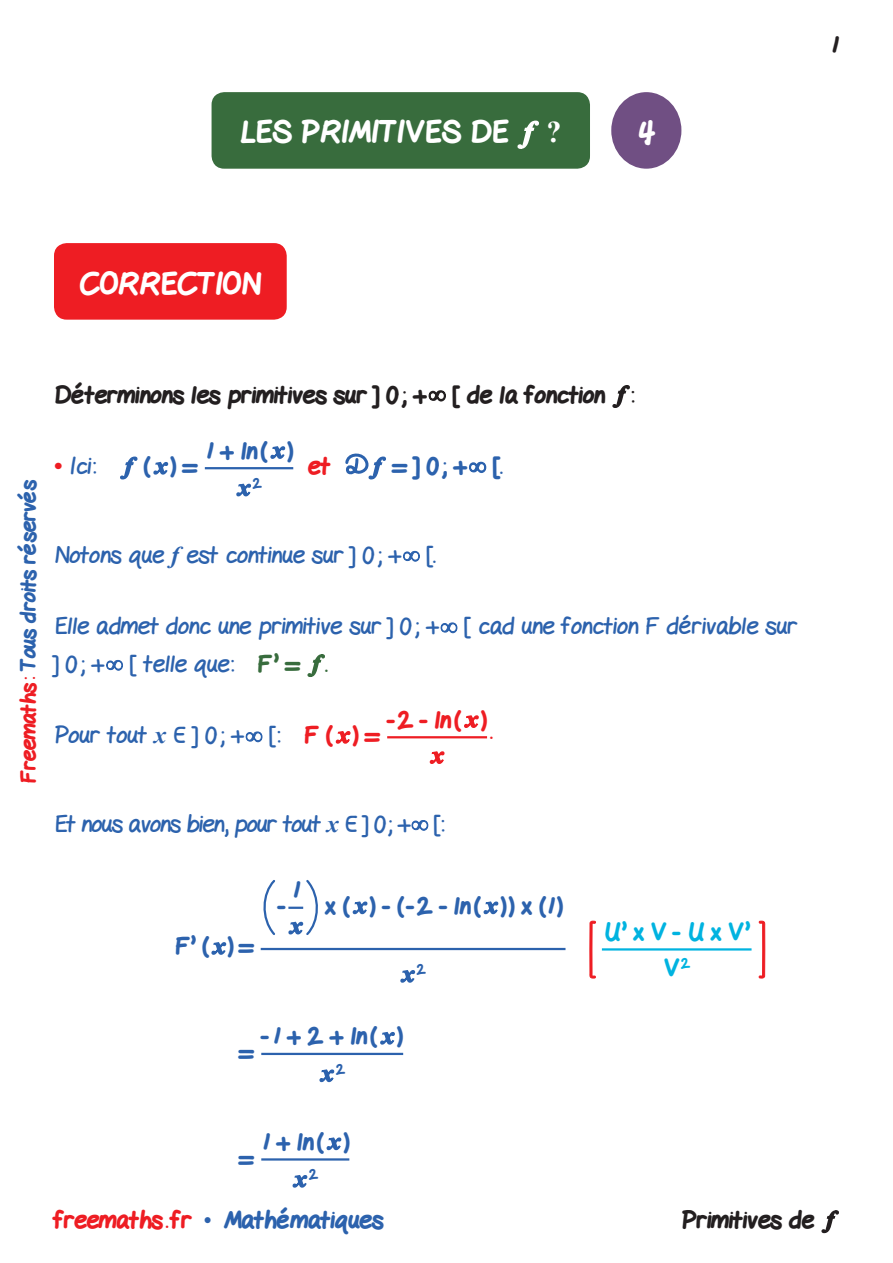
<style>
.page{position:relative;width:893px;height:1263px;background:#fff}
.page>*{position:absolute;margin:0;border:0;box-sizing:border-box;transform-origin:0 0}
.Correction{font:800 30px "Gel Pen";color:#fff}
.t1{font:700 30px "Times New Roman";color:#fff}
.Texte-corr{font:24px/37.5px "Gel Pen";color:#2c62ad}
.Texte{font:800 24px "Gel Pen";color:#2c62ad}
.Texte-Ennonce{font:800 24px "Gel Pen";color:#231f20}
.Texte-corr-2{font:24px "Gel Pen";letter-spacing:-.025em;color:#2c62ad}
.Texte-corr-3{font:800 24px "Gel Pen";color:#2c62ad}
.Texte-2{font:800 24px "Gel Pen";color:#00b3e0}
.Texte-3{font:800 24px "Gel Pen";color:#ee1d23}
.Texte-corr-4{font:800 24px "Gel Pen";color:#ee1d23}
.t2{font:800 21px "Gel Pen";letter-spacing:-.01em;color:#2c62ad}
.Texte-4{font:800 13.95px "Gel Pen";color:#2c62ad}
.s1{color:#ee1d23}
.s2{font-family:"Times New Roman";font-weight:700;color:#ee1d23}
.s3{font-family:"Times New Roman";font-weight:700;font-style:italic}
.s4{font-weight:800;color:#386c3d}
.s5{color:#386c3d}
.s6{font-weight:800;color:#ee1d23}
.s7{font-family:"Times New Roman";font-weight:400}
</style>
<div class="page">
<div style="left:54px;top:243px;width:233px;height:77px;background:#ee1d23;border-radius:13px"></div>
<div style="left:611px;top:92px;width:70px;height:77px;background:#704f83;border-radius:50%"></div>
<div style="left:212px;top:92px;width:378px;height:77px;background:#386c3d;border-radius:13px"></div>
<svg style="left:517px;top:120px;width:22px;height:29px"></svg>
<svg style="left:428px;top:390px;width:18px;height:12px"></svg>
<svg style="left:612px;top:385px;width:18px;height:23px"></svg>
<svg style="left:120px;top:456px;width:18px;height:24px"></svg>
<svg style="left:153px;top:461px;width:16px;height:14px"></svg>
<hr style="left:205px;top:467px;width:88px;height:2px;background:#2c62ad">
<svg style="left:270px;top:446px;width:16px;height:13px"></svg>
<svg style="left:236px;top:483px;width:16px;height:14px"></svg>
<svg style="left:345px;top:453px;width:41px;height:27px"></svg>
<svg style="left:469px;top:461px;width:18px;height:12px"></svg>
<svg style="left:403px;top:551px;width:17px;height:11px"></svg>
<svg style="left:440px;top:622px;width:18px;height:11px"></svg>
<svg style="left:106px;top:660px;width:17px;height:11px"></svg>
<svg style="left:307px;top:654px;width:18px;height:23px"></svg>
<svg style="left:245px;top:731px;width:18px;height:11px"></svg>
<svg style="left:335px;top:731px;width:16px;height:13px"></svg>
<hr style="left:387px;top:736px;width:100px;height:2px;background:#ee1d23">
<svg style="left:464px;top:715px;width:15px;height:13px"></svg>
<svg style="left:429px;top:751px;width:16px;height:13px"></svg>
<svg style="left:411px;top:820px;width:18px;height:11px"></svg>
<svg style="left:211px;top:942px;width:16px;height:13px"></svg>
<hr style="left:261px;top:948px;width:304px;height:2px;background:#2c62ad">
<svg style="left:263px;top:880px;width:13px;height:55px"></svg>
<svg style="left:288px;top:880px;width:30px;height:55px"></svg>
<svg style="left:352px;top:901px;width:16px;height:14px"></svg>
<svg style="left:483px;top:901px;width:16px;height:14px"></svg>
<svg style="left:400px;top:970px;width:16px;height:13px"></svg>
<svg style="left:589px;top:920px;width:7px;height:59px"></svg>
<hr style="left:602px;top:948px;width:149px;height:2px;background:#00b3e0">
<svg style="left:758px;top:920px;width:7px;height:59px"></svg>
<hr style="left:261px;top:1053px;width:142px;height:2px;background:#2c62ad">
<svg style="left:380px;top:1031px;width:15px;height:14px"></svg>
<svg style="left:319px;top:1069px;width:16px;height:14px"></svg>
<hr style="left:261px;top:1158px;width:88px;height:2px;background:#2c62ad">
<svg style="left:326px;top:1137px;width:16px;height:14px"></svg>
<svg style="left:292px;top:1175px;width:16px;height:13px"></svg>
<svg style="left:821px;top:1210px;width:18px;height:24px"></svg>
<p class="Correction" style="left:240px;top:109px;width:270px">LES PRIMITIVES DE</p>
<p class="t1" style="left:546px;top:111px;width:16px">?</p>
<p class="Correction" style="left:636px;top:109px;width:20px">4</p>
<p class="Texte-Ennonce" style="left:830px;top:26px;width:10px">1</p>
<p class="Correction" style="left:80px;top:260px;width:183px">CORRECTION</p>
<p class="t2" style="left:12px;top:783px;width:305px;rotate:-90deg"><span class="s1">Freemaths:</span> Tous droits réservés</p>
<p class="Texte-Ennonce" style="left:54px;top:376px;width:582px">Déterminons les primitives sur ] 0; + [ de la fonction :</p>
<p class="Texte-corr" style="left:54px;top:445px;width:43px"><span class="s2">•</span> Ici:</p>
<p class="Texte-corr-3" style="left:143px;top:447px;width:56px">( ) =</p>
<p class="Texte" style="left:205px;top:432px;width:90px">1 + ln( )</p>
<p class="Texte-4" style="left:253px;top:472px;width:10px">2</p>
<p class="Texte-corr-4" style="left:308px;top:447px;width:24px">et</p>
<p class="Texte-corr-3" style="left:393px;top:447px;width:111px">= ] 0; + [.</p>
<p class="Texte-corr" style="left:54px;top:533px;width:383px">Notons que <span class="s3">f</span> est continue sur ] 0 ; + [.</p>
<p class="Texte-corr" style="left:54px;top:605px;width:745px">Elle admet donc une primitive sur ] 0 ; + [ cad une fonction F dérivable sur ] 0 ; + [ telle que: <span class="s4">F’ =</span> <span class="s5">.</span></p>
<p class="Texte-3" style="left:387px;top:701px;width:101px">-2 - ln( )</p>
<p class="Texte-corr" style="left:54px;top:714px;width:327px">Pour tout <span class="s3">x</span> ı ] 0 ; + [: <span class="s6">F ( ) =</span></p>
<p class="Texte-corr-4" style="left:490px;top:712px;width:4px">.</p>
<p class="Texte-corr-2" style="left:54px;top:804px;width:392px">Et nous avons bien, pour tout <span class="s3">x</span> ı ] 0; + [:</p>
<p class="Texte-corr-3" style="left:175px;top:927px;width:80px">F’ ( ) =</p>
<p class="Texte" style="left:278px;top:887px;width:9px">-</p>
<p class="Texte" style="left:291px;top:871px;width:10px">1</p>
<p class="Texte" style="left:325px;top:887px;width:239px">x ( ) - (-2 - ln( )) x (1)</p>
<p class="Texte-4" style="left:417px;top:959px;width:10px">2</p>
<p class="Texte-2" style="left:604px;top:913px;width:148px">U’ x V - U x V’</p>
<p class="Texte-2" style="left:663px;top:949px;width:28px">V<sup>2</sup></p>
<p class="Texte" style="left:262px;top:1017px;width:143px">-1 + 2 + ln( )</p>
<p class="Texte-4" style="left:336px;top:1058px;width:10px">2</p>
<p class="Texte-corr-3" style="left:240px;top:1033px;width:16px">=</p>
<p class="Texte" style="left:261px;top:1123px;width:90px">1 + ln( )</p>
<p class="Texte-4" style="left:309px;top:1164px;width:10px">2</p>
<p class="Texte" style="left:54px;top:1201px;width:331px"><span class="s1">freemaths . fr</span> <span class="s7">•</span> Mathématiques</p>
<p class="Texte-Ennonce" style="left:681px;top:1201px;width:134px">Primitives de</p>
<p class="Texte-corr-3" style="left:240px;top:1138px;width:16px">=</p>
</div>
